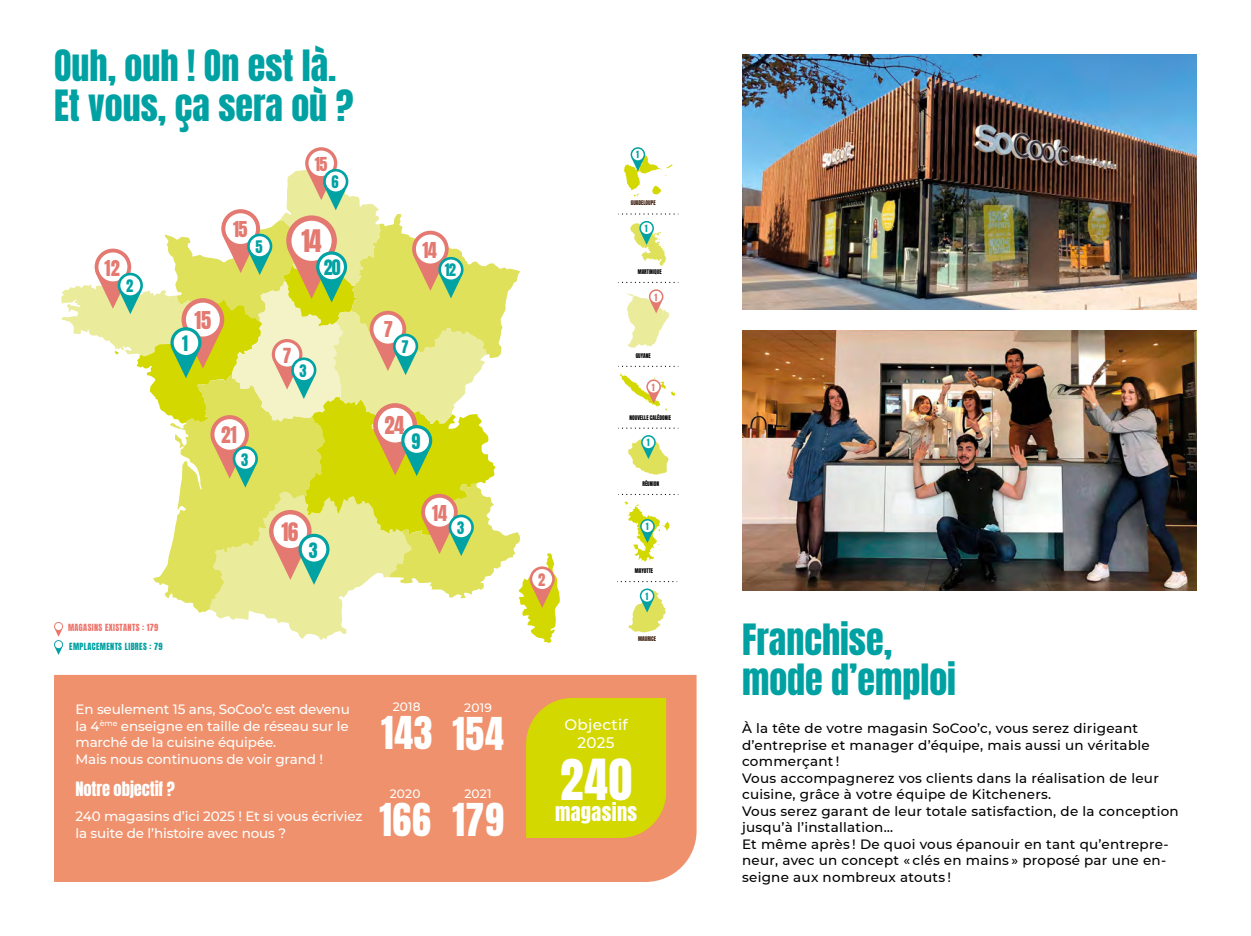
<style>
.page{position:relative;width:1251px;height:936px;background:#fff}
.page>*{position:absolute;margin:0;border:0;box-sizing:border-box;transform-origin:0 0}
.t1{font:47.25px "Anton";color:#fff}
.t2{font:37.8px "Anton";letter-spacing:.02em;color:#fff}
.t3{font:36px/40.5px "Anton";color:#00a1a2}
.t4{font:25.95px "Anton";color:#e37970}
.t5{font:21.3px "Anton";color:#e37970}
.t6{font:20.7px "Anton";color:#e37970}
.t7{font:20.55px "Anton";color:#e37970}
.t8{font:20.25px "Anton";letter-spacing:.02em;color:#fff}
.t9{font:19.2px "Anton";color:#e37970}
.t10{font:18.3px "Anton";letter-spacing:-.02em;color:#e37970}
.t11{font:17.85px "Anton";color:#00a2a3}
.t12{font:17.4px "Anton";color:#e37970}
.t13{font:16.5px "Anton";letter-spacing:-.01em;color:#fff}
.t14{font:16.05px "Anton";color:#e37970}
.t15{font:500 15.15px/18.3px "Montserrat";letter-spacing:.02em;color:#fff;text-align:center}
.t16{font:14.55px "Anton";color:#00a2a3}
.t17{font:14.55px "Anton";color:#e37970}
.t18{font:500 13.5px/16.5px "Montserrat";letter-spacing:.02em;color:#000}
.t19{font:500 13.5px/16.5px "Montserrat";letter-spacing:-.01em;color:#fff}
.t20{font:500 12.15px "Montserrat";letter-spacing:.015em;color:#fff}
.t21{font:8.4px "Anton";color:#00a2a3}
.t22{font:8.4px "Anton";color:#e37970}
.t23{font:8.25px "Anton";letter-spacing:.045em;color:#ed756c}
.t24{font:8.25px "Anton";letter-spacing:.045em;color:#00a1a2}
.t25{font:5.4px "Anton";color:#000}
.t26{font:5.4px "Anton";color:#3e1d0e}
</style>
<div class="page">
<svg style="left:617px;top:581px;width:60px;height:1px"></svg>
<svg style="left:618px;top:494px;width:60px;height:1px"></svg>
<svg style="left:618px;top:428px;width:60px;height:1px"></svg>
<svg style="left:618px;top:366px;width:60px;height:1px"></svg>
<svg style="left:624px;top:147px;width:48px;height:50px"></svg>
<div style="left:632px;top:149px;width:11px;height:11px;background:#fff;border-radius:50%"></div>
<svg style="left:630px;top:221px;width:36px;height:46px"></svg>
<div style="left:640px;top:222px;width:12px;height:12px;background:#fff;border-radius:50%"></div>
<svg style="left:625px;top:289px;width:46px;height:59px"></svg>
<div style="left:650px;top:291px;width:11px;height:11px;background:#fff;border-radius:50%"></div>
<svg style="left:619px;top:373px;width:56px;height:38px"></svg>
<div style="left:647px;top:381px;width:12px;height:11px;background:#fff;border-radius:50%"></div>
<svg style="left:628px;top:435px;width:40px;height:40px"></svg>
<div style="left:642px;top:436px;width:12px;height:12px;background:#fff;border-radius:50%"></div>
<svg style="left:618px;top:282px;width:60px;height:1px"></svg>
<svg style="left:618px;top:214px;width:60px;height:1px"></svg>
<svg style="left:624px;top:501px;width:45px;height:60px"></svg>
<div style="left:641px;top:520px;width:12px;height:12px;background:#fff;border-radius:50%"></div>
<svg style="left:628px;top:588px;width:38px;height:44px"></svg>
<div style="left:641px;top:590px;width:11px;height:11px;background:#fff;border-radius:50%"></div>
<hr style="left:1250px;top:0;width:1px;height:935px;background:#ef916c">
<img style="left:742px;top:330px;width:454px;height:260px">
<img style="left:742px;top:54px;width:454px;height:255px">
<svg style="left:54px;top:147px;width:506px;height:508px"></svg>
<div style="left:55px;top:623px;width:7px;height:7px;background:#fff;border-radius:50%"></div>
<div style="left:54px;top:674px;width:642px;height:207px;background:#ef916c"></div>
<div style="left:526px;top:698px;width:140px;height:139px;background:#d3d800"></div>
<h3 class="t3" style="left:54px;top:48px;width:301px">Ouh, ouh ! On est là.<br>Et vous, ça sera où ?</h3>
<p class="t14" style="left:315px;top:156px;width:14px">15</p>
<h3 class="t10" style="left:105px;top:258px;width:17px">12</h3>
<p class="t16" style="left:126px;top:278px;width:9px">2</p>
<h3 class="t10" style="left:233px;top:219px;width:16px">15</h3>
<p class="t16" style="left:255px;top:239px;width:9px">5</p>
<h3 class="t7" style="left:194px;top:310px;width:18px">15</h3>
<h3 class="t11" style="left:182px;top:334px;width:7px">1</h3>
<h3 class="t9" style="left:221px;top:425px;width:17px">21</h3>
<p class="t16" style="left:241px;top:452px;width:9px">3</p>
<p class="t16" style="left:331px;top:175px;width:9px">6</p>
<h3 class="t4" style="left:301px;top:228px;width:21px">14</h3>
<h3 class="t11" style="left:324px;top:259px;width:18px">20</h3>
<p class="t12" style="left:283px;top:346px;width:10px">7</p>
<p class="t16" style="left:299px;top:363px;width:9px">3</p>
<h3 class="t5" style="left:281px;top:521px;width:18px">16</h3>
<h3 class="t11" style="left:309px;top:541px;width:10px">3</h3>
<h3 class="t10" style="left:422px;top:241px;width:16px">14</h3>
<p class="t16" style="left:445px;top:263px;width:13px">12</p>
<h3 class="t10" style="left:384px;top:320px;width:11px">7</h3>
<p class="t16" style="left:401px;top:339px;width:9px">7</p>
<h3 class="t6" style="left:384px;top:415px;width:21px">24</h3>
<h3 class="t11" style="left:411px;top:432px;width:10px">9</h3>
<h3 class="t10" style="left:432px;top:504px;width:17px">14</h3>
<p class="t16" style="left:457px;top:520px;width:9px">3</p>
<p class="t23" style="left:68px;top:623px;width:92px">MAGASINS EXISTANTS : 179</p>
<p class="t24" style="left:69px;top:642px;width:95px">EMPLACEMENTS LIBRES : 79</p>
<p class="t19" style="left:75px;top:700px;width:276px">En seulement 15 ans, SoCoo’c est devenu la 4<sup>ème</sup> enseigne en taille de réseau sur le marché de la cuisine équipée.<br>Mais nous continuons de voir grand !</p>
<p class="t13" style="left:75px;top:780px;width:101px">Notre objectif ?</p>
<p class="t19" style="left:75px;top:807px;width:288px">240 magasins d’ici 2025 ! Et si vous écriviez la suite de l’histoire avec nous ?</p>
<p class="t20" style="left:392px;top:698px;width:30px">2018</p>
<h2 class="t2" style="left:381px;top:713px;width:53px">143</h2>
<p class="t20" style="left:389px;top:785px;width:32px">2020</p>
<h2 class="t2" style="left:379px;top:800px;width:53px">166</h2>
<p class="t20" style="left:464px;top:699px;width:29px">2019</p>
<h2 class="t2" style="left:452px;top:714px;width:53px">154</h2>
<p class="t20" style="left:464px;top:785px;width:29px">2021</p>
<h2 class="t2" style="left:452px;top:800px;width:53px">179</h2>
<p class="t17" style="left:538px;top:572px;width:9px">2</p>
<p class="t21" style="left:636px;top:151px;width:4px">1</p>
<p class="t26" style="left:630px;top:200px;width:26px">GUADELOUPE</p>
<p class="t21" style="left:644px;top:224px;width:4px">1</p>
<p class="t25" style="left:637px;top:269px;width:25px">MARTINIQUE</p>
<p class="t22" style="left:654px;top:293px;width:4px">1</p>
<p class="t25" style="left:635px;top:353px;width:17px">GUYANE</p>
<p class="t22" style="left:651px;top:383px;width:4px">1</p>
<p class="t25" style="left:629px;top:414px;width:43px">NOUVELLE CALÉDONIE</p>
<p class="t21" style="left:646px;top:438px;width:4px">1</p>
<p class="t25" style="left:642px;top:481px;width:18px">RÉUNION</p>
<p class="t21" style="left:645px;top:522px;width:4px">1</p>
<p class="t25" style="left:634px;top:568px;width:20px">MAYOTTE</p>
<p class="t21" style="left:645px;top:592px;width:4px">1</p>
<p class="t26" style="left:638px;top:636px;width:19px">MAURICE</p>
<p class="t15" style="left:564px;top:714px;width:65px">Objectif<br>2025</p>
<h1 class="t1" style="left:560px;top:756px;width:73px">240</h1>
<h3 class="t8" style="left:555px;top:802px;width:84px">magasins</h3>
<h3 class="t3" style="left:742px;top:622px;width:215px">Franchise, mode d’emploi</h3>
<p class="t18" style="left:742px;top:719px;width:438px">À la tête de votre magasin SoCoo’c, vous serez dirigeant d’entreprise et manager d’équipe, mais aussi un véritable commerçant !<br>Vous accompagnerez vos clients dans la réalisation de leur cuisine, grâce à votre équipe de Kitcheners.<br>Vous serez garant de leur totale satisfaction, de la conception jusqu’à l’installation…<br>Et même après ! De quoi vous épanouir en tant qu’entrepre&shy;neur, avec un concept « clés en mains » proposé par une en&shy;seigne aux nombreux atouts !</p>
</div>
